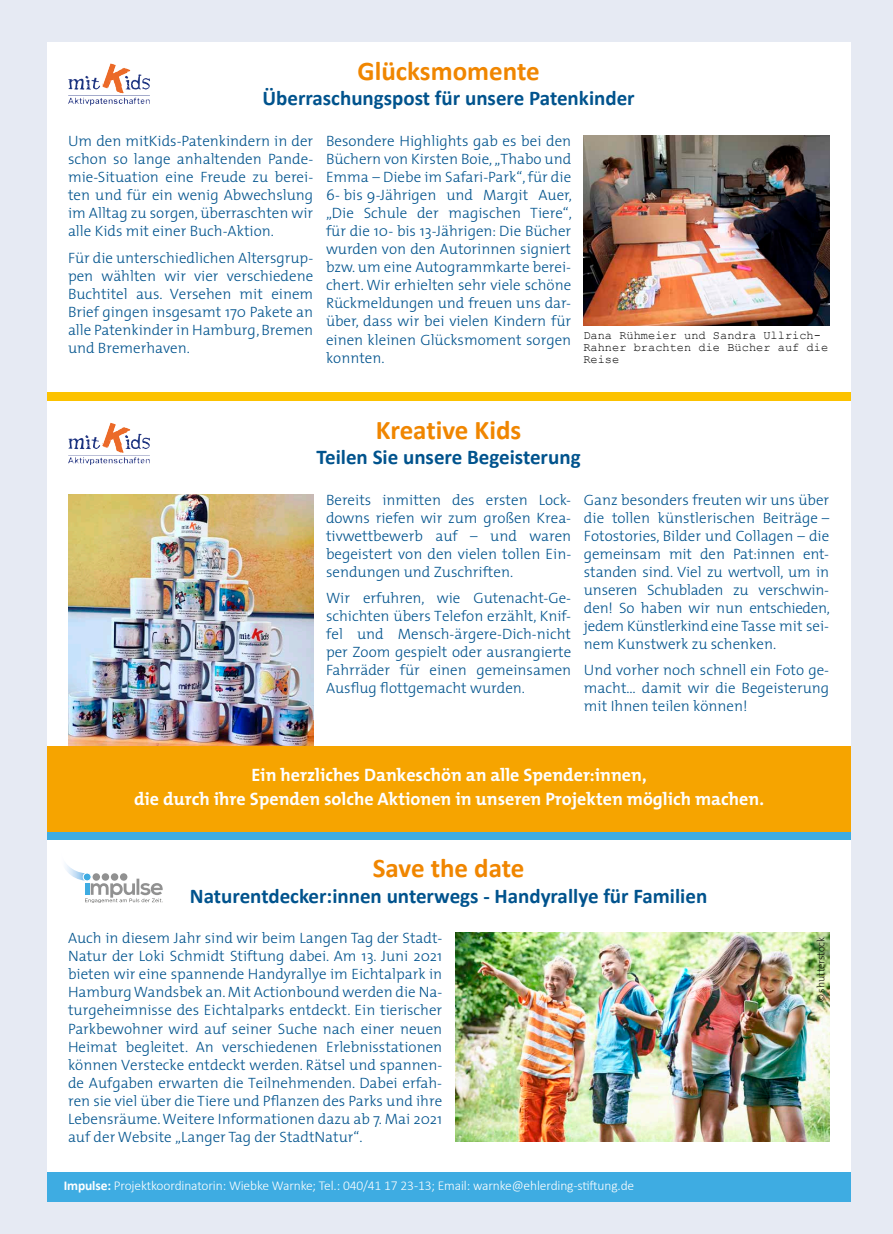
<style>
.page{position:relative;width:893px;height:1234px;background:#fff}
.page>*{position:absolute;margin:0;border:0;box-sizing:border-box;transform-origin:0 0}
.t1{font:700 27px "Calibri";color:#f08600}
.t2{font:700 21px "Calibri";color:#00538d}
.t3{font:700 18px/24px "The Mix";color:#fff;text-align:center}
.t4{font:300 15px/18px "The Mix";color:#00538d;text-align:justify}
.t5{font:300 13.5px "Calibri";letter-spacing:-.01em;color:#fff}
.t6{font:12px/12px "Courier New";color:#000}
.t7{font:200 10.5px "The Mix";letter-spacing:-.02em;color:#000}
.s1{font-weight:700}
</style>
<div class="page">
<div style="left:0;top:0;width:893px;height:1233px;background:#e6eaf3"></div>
<div style="left:47px;top:114px;width:803px;height:282px;background:#fff"></div>
<img style="left:584px;top:135px;width:245px;height:191px">
<div style="left:47px;top:43px;width:803px;height:80px;background:#fff"></div>
<img style="left:102px;top:65px;width:8px;height:22px">
<div style="left:47px;top:473px;width:803px;height:272px;background:#fff"></div>
<div style="left:47px;top:401px;width:803px;height:81px;background:#fff"></div>
<div style="left:47px;top:392px;width:803px;height:9px;background:#fcc200"></div>
<div style="left:47px;top:912px;width:803px;height:259px;background:#fff"></div>
<div style="left:47px;top:840px;width:803px;height:80px;background:#fff"></div>
<div style="left:47px;top:831px;width:803px;height:9px;background:#3eace2"></div>
<svg style="left:65px;top:863px;width:98px;height:39px"></svg>
<div style="left:47px;top:1171px;width:803px;height:30px;background:#3eace2"></div>
<img style="left:102px;top:424px;width:8px;height:22px">
<div style="left:47px;top:745px;width:803px;height:86px;background:#f6a400"></div>
<img style="left:456px;top:932px;width:373px;height:209px">
<img style="left:69px;top:494px;width:245px;height:251px">
<h1 class="t1" style="left:358px;top:54px;width:184px">Glücksmomente</h1>
<h2 class="t2" style="left:262px;top:85px;width:374px">Überraschungspost für unsere Patenkinder</h2>
<p class="t4" style="left:68px;top:132px;width:247px">Um den mitKids-Patenkindern in der schon so lange anhaltenden Pande&shy;mie-Situation eine Freude zu berei&shy;ten und für ein wenig Abwechslung im Alltag zu sorgen, überraschten wir alle Kids mit einer Buch-Aktion.</p>
<p class="t4" style="left:68px;top:248px;width:247px">Für die unterschiedlichen Altersgrup&shy;pen wählten wir vier verschiedene Buchtitel aus. Versehen mit einem Brief gingen insgesamt 170 Pakete an alle Patenkinder in Hamburg, Bremen und Bremerhaven.</p>
<p class="t4" style="left:326px;top:132px;width:247px">Besondere Highlights gab es bei den Büchern von Kirsten Boie, „Thabo und Emma – Diebe im Safari-Park“, für die 6- bis 9-Jährigen und Margit Auer, „Die Schule der magischen Tiere“, für die 10- bis 13-Jährigen: Die Bücher wurden von den Autorinnen signiert bzw. um eine Autogrammkarte berei&shy;chert. Wir erhielten sehr viele schöne Rückmeldungen und freuen uns dar&shy;über, dass wir bei vielen Kindern für einen kleinen Glücksmoment sorgen konnten.</p>
<p class="t6" style="left:583px;top:328px;width:246px">Dana Rühmeier und Sandra Ullrich-<br>Rahner brachten die Bücher auf die<br>Reise</p>
<h1 class="t1" style="left:376px;top:412px;width:147px">Kreative Kids</h1>
<h2 class="t2" style="left:317px;top:443px;width:265px">Teilen Sie unsere Begeisterung</h2>
<p class="t4" style="left:326px;top:490px;width:247px">Bereits inmitten des ersten Lock&shy;downs riefen wir zum großen Krea&shy;tivwettbewerb auf – und waren begeistert von den vielen tollen Ein&shy;sendungen und Zuschriften.</p>
<p class="t4" style="left:326px;top:588px;width:247px">Wir erfuhren, wie Gutenacht-Ge&shy;schichten übers Telefon erzählt, Knif&shy;fel und Mensch-ärgere-Dich-nicht per Zoom gespielt oder ausrangierte Fahrräder für einen gemeinsamen Ausflug flottgemacht wurden.</p>
<p class="t4" style="left:584px;top:490px;width:247px">Ganz besonders freuten wir uns über die tollen künstlerischen Beiträge – Fotostories, Bilder und Collagen – die gemeinsam mit den Pat:innen ent&shy;standen sind. Viel zu wertvoll, um in unseren Schubladen zu verschwin&shy;den! So haben wir nun entschieden, jedem Künstlerkind eine Tasse mit sei&shy;nem Kunstwerk zu schenken.</p>
<p class="t4" style="left:584px;top:660px;width:247px">Und vorher noch schnell ein Foto ge&shy;macht… damit wir die Begeisterung mit Ihnen teilen können!</p>
<p class="t3" style="left:134px;top:762px;width:631px">Ein herzliches Dankeschön an alle Spender:innen,<br>die durch ihre Spenden solche Aktionen in unseren Projekten möglich machen.</p>
<h1 class="t1" style="left:373px;top:851px;width:153px">Save the date</h1>
<h2 class="t2" style="left:190px;top:882px;width:519px">Naturentdecker:innen unterwegs - Handyrallye für Familien</h2>
<p class="t4" style="left:68px;top:928px;width:376px">Auch in diesem Jahr sind wir beim Langen Tag der Stadt-Natur der Loki Schmidt Stiftung dabei. Am 13. Juni 2021 bieten wir eine spannende Handyrallye im Eichtalpark in Hamburg Wandsbek an. Mit Actionbound werden die Na&shy;turgeheimnisse des Eichtalparks entdeckt. Ein tierischer Parkbewohner wird auf seiner Suche nach einer neuen Heimat begleitet. An verschiedenen Erlebnisstationen können Verstecke entdeckt werden. Rätsel und spannen&shy;de Aufgaben erwarten die Teilnehmenden. Dabei erfah&shy;ren sie viel über die Tiere und Pflanzen des Parks und ihre Lebensräume. Weitere Informationen dazu ab 7. Mai 2021 auf der Website „Langer Tag der StadtNatur“.</p>
<p class="t5" style="left:64px;top:1177px;width:572px"><span class="s1">Impulse:</span> Projektkoordinatorin: Wiebke Warnke; Tel.: 040/41 17 23-13; Email: warnke@ehlerding-stiftung.de</p>
<p class="t7" style="left:812px;top:1002px;width:67px;rotate:-90deg">© shutterstock</p>
</div>
